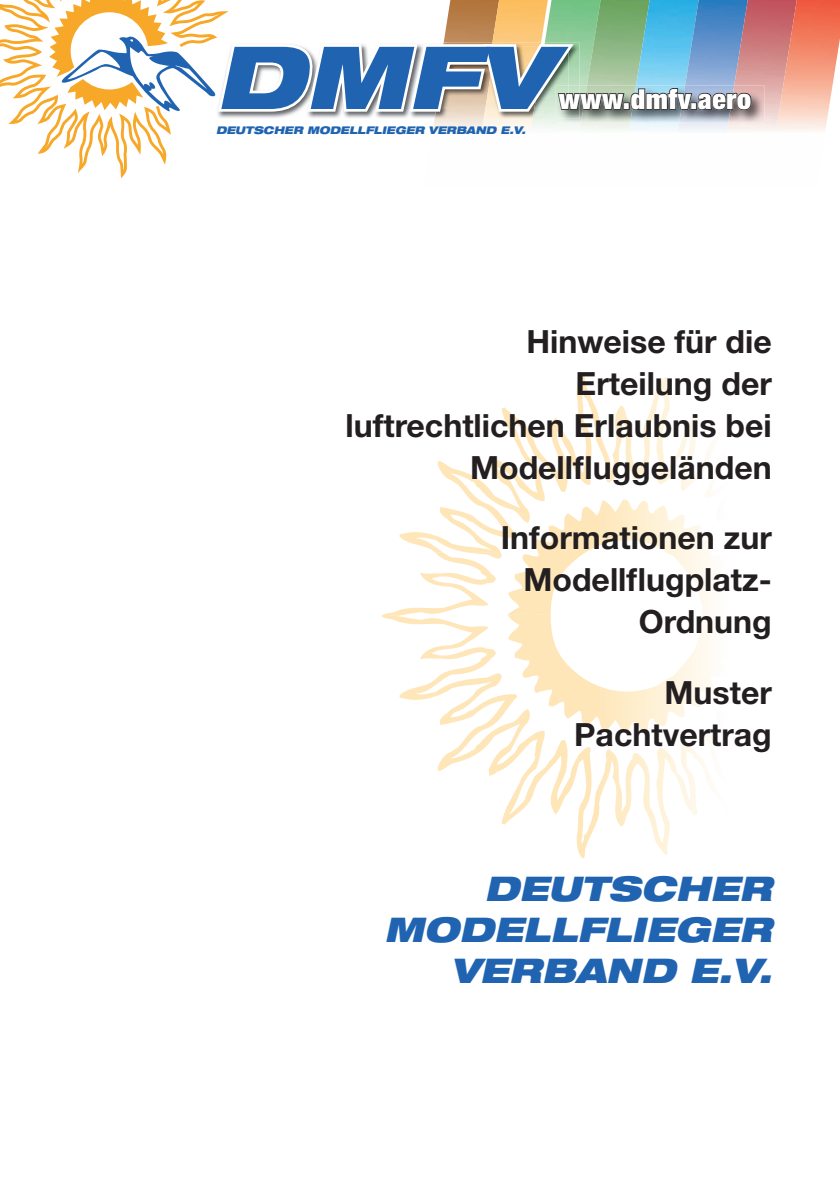
<style>
.page{position:relative;width:840px;height:1191px;background:#fff}
.page>*{position:absolute;margin:0;border:0;box-sizing:border-box;transform-origin:0 0}
.t1{font:italic 900 expanded 87px "Helvetica Neue LT Std";color:#2064b1}
.t2{font:italic 900 expanded 34px/40.8px "Helvetica Neue";color:#2064b1;text-align:right}
.t3{font:700 32px/42px "Helvetica Neue";color:#231f20;text-align:right}
.t4{font:900 condensed 27.6px "Helvetica Neue LT Std";letter-spacing:.02em;color:#fff}
.t5{font:italic 900 expanded 10.6px "Helvetica Neue";color:#2064b1}
</style>
<div class="page">
<svg style="left:437px;top:388px;width:226px;height:111px"></svg>
<svg style="left:437px;top:732px;width:274px;height:126px"></svg>
<svg style="left:381px;top:499px;width:330px;height:233px"></svg>
<img style="left:473px;top:119px;width:49px;height:14px">
<img style="left:570px;top:0;width:49px;height:133px">
<img style="left:619px;top:0;width:49px;height:130px">
<img style="left:668px;top:0;width:49px;height:131px">
<img style="left:717px;top:0;width:49px;height:131px">
<img style="left:766px;top:0;width:73px;height:131px">
<svg style="left:0;top:0;width:171px;height:178px"></svg>
<img style="left:218px;top:115px;width:216px;height:4px">
<img style="left:434px;top:115px;width:49px;height:4px">
<img style="left:483px;top:115px;width:49px;height:4px">
<img style="left:532px;top:115px;width:23px;height:4px">
<img style="left:555px;top:115px;width:26px;height:8px">
<img style="left:581px;top:86px;width:49px;height:37px">
<img style="left:630px;top:86px;width:48px;height:37px">
<img style="left:678px;top:86px;width:49px;height:37px">
<img style="left:727px;top:86px;width:37px;height:37px">
<img style="left:555px;top:115px;width:24px;height:4px">
<img style="left:585px;top:93px;width:39px;height:17px">
<svg style="left:49px;top:0;width:536px;height:115px"></svg>
<svg style="left:622px;top:102px;width:7px;height:8px"></svg>
<img style="left:630px;top:93px;width:2px;height:16px">
<img style="left:632px;top:88px;width:13px;height:22px">
<img style="left:645px;top:93px;width:22px;height:17px">
<img style="left:667px;top:88px;width:10px;height:22px">
<img style="left:677px;top:93px;width:4px;height:17px">
<img style="left:681px;top:93px;width:11px;height:17px">
<svg style="left:690px;top:102px;width:6px;height:8px"></svg>
<img style="left:697px;top:93px;width:33px;height:17px">
<img style="left:730px;top:93px;width:21px;height:17px">
<h1 class="t1" style="left:215px;top:21px;width:337px">DMFV</h1>
<p class="t4" style="left:558px;top:81px;width:194px">www.dmfv.aero</p>
<p class="t5" style="left:216px;top:123px;width:311px">DEUTSCHER MODELLFLIEGER VERBAND E.V.</p>
<p class="t3" style="left:345px;top:320px;width:427px">Hinweise für die<br>Erteilung der<br>luftrechtlichen Erlaubnis bei<br>Modellfluggeländen</p>
<p class="t3" style="left:500px;top:516px;width:272px">Informationen zur<br>Modellflugplatz-<br>Ordnung</p>
<p class="t3" style="left:574px;top:670px;width:199px">Muster<br>Pachtvertrag</p>
<p class="t2" style="left:384px;top:867px;width:389px">DEUTSCHER<br>MODELLFLIEGER<br>VERBAND E.V.</p>
</div>
